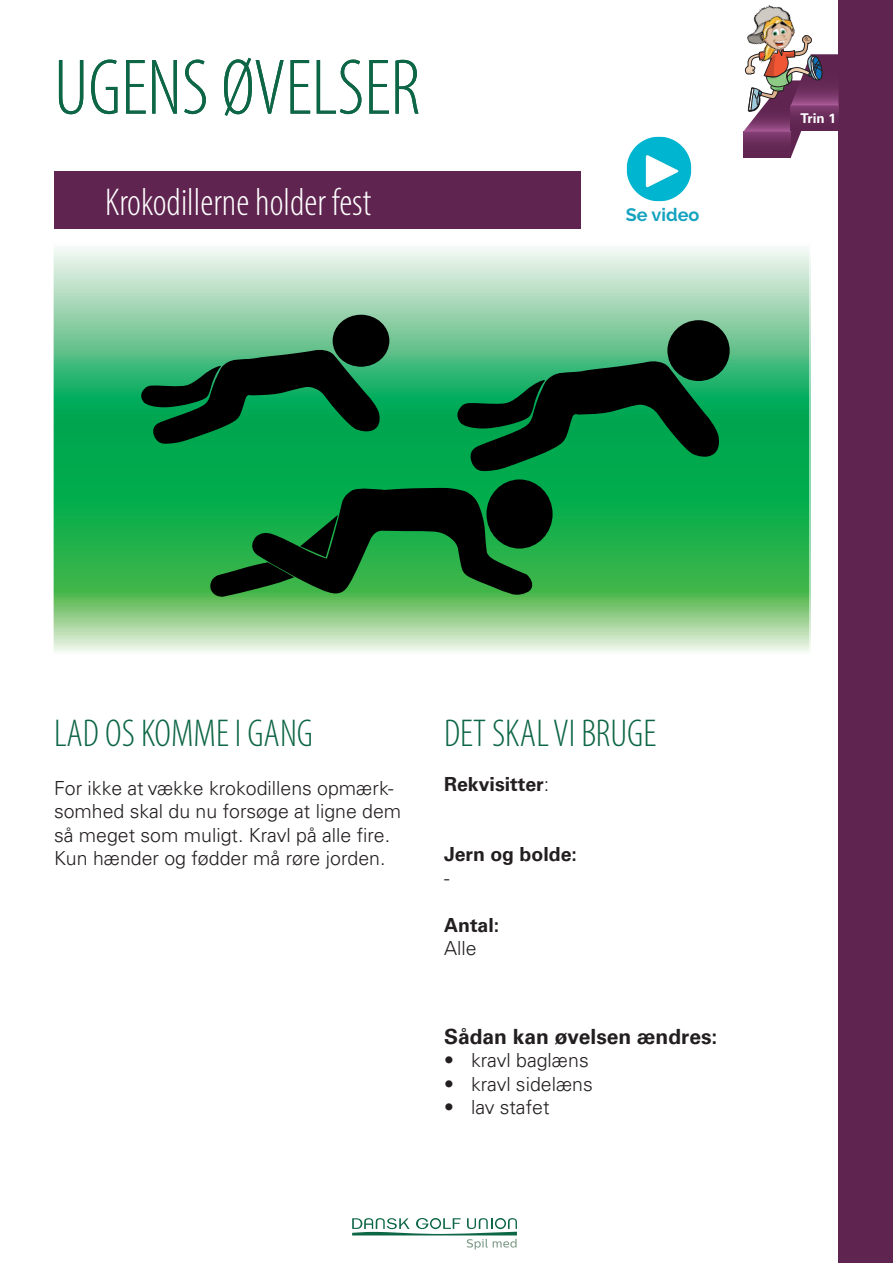
<style>
.page{position:relative;width:893px;height:1263px;background:#fff}
.page>*{position:absolute;margin:0;border:0;box-sizing:border-box;transform-origin:0 0}
.t1{font:300 condensed 79.5px "Myriad Pro";color:#0d6645}
.t2{font:300 condensed 39px "Myriad Pro";color:#fff}
.t3{font:300 condensed 39px "Myriad Pro";color:#0d6645}
.t4{font:700 21px "Univers";color:#231f20}
.t5{font:300 19.5px/23.4px "Univers";color:#231f20}
.t6{font:700 19.5px "Univers";color:#231f20}
.t7{font:700 18px "Raleway";color:#15a3c0}
.t8{font:700 13.5px "Univers";color:#fff}
.s1{font-weight:300}
</style>
<div class="page">
<div style="left:54px;top:172px;width:527px;height:57px;background:#5f2550"></div>
<svg style="left:55px;top:247px;width:753px;height:405px;background:#69c688"></svg>
<div style="left:488px;top:481px;width:63px;height:66px;background:#000;border-radius:50%"></div>
<div style="left:486px;top:479px;width:67px;height:69px;border:2px solid #000;border-radius:50%"></div>
<svg style="left:208px;top:484px;width:324px;height:115px;background:#136029"></svg>
<div style="left:668px;top:321px;width:61px;height:59px;background:#000;border-radius:50%"></div>
<div style="left:667px;top:320px;width:63px;height:61px;border:1px solid #000;border-radius:50%"></div>
<svg style="left:457px;top:361px;width:263px;height:112px;background:#065a2e"></svg>
<div style="left:333px;top:315px;width:56px;height:51px;background:#000;border-radius:50%"></div>
<div style="left:333px;top:315px;width:56px;height:52px;border:1px solid #000;border-radius:50%"></div>
<svg style="left:141px;top:350px;width:239px;height:95px;background:#0b5a32"></svg>
<svg style="left:352px;top:1218px;width:165px;height:31px"></svg>
<div style="left:838px;top:0;width:55px;height:1263px;background:#5f2550"></div>
<svg style="left:743px;top:35px;width:96px;height:122px"></svg>
<img style="left:758px;top:61px;width:23px;height:5px">
<img style="left:743px;top:5px;width:60px;height:56px">
<img style="left:626px;top:136px;width:66px;height:66px">
<p class="t1" style="left:54px;top:40px;width:368px">UGENS ØVELSER</p>
<p class="t2" style="left:105px;top:179px;width:194px">ØVELSE 2 - To ens</p>
<p class="t2" style="left:105px;top:179px;width:268px">Krokodillerne holder fest</p>
<p class="t7" style="left:626px;top:204px;width:75px">Se video</p>
<p class="t8" style="left:800px;top:110px;width:37px">Trin 1</p>
<p class="t3" style="left:54px;top:710px;width:261px">LAD OS KOMME I GANG</p>
<p class="t5" style="left:54px;top:776px;width:349px">For ikke at vække krokodillens opmærk&shy;somhed skal du nu forsøge at ligne dem så meget som muligt. Kravl på alle fire.<br>Kun hænder og fødder må røre jorden.</p>
<p class="t3" style="left:444px;top:710px;width:214px">DET SKAL VI BRUGE</p>
<p class="t6" style="left:444px;top:773px;width:107px">Rekvisitter<span class="s1">:</span></p>
<p class="t6" style="left:444px;top:843px;width:134px">Jern og bolde:</p>
<p class="t5" style="left:444px;top:866px;width:7px">-</p>
<p class="t6" style="left:444px;top:913px;width:57px">Antal:</p>
<p class="t5" style="left:444px;top:936px;width:34px">Alle</p>
<p class="t4" style="left:444px;top:1024px;width:275px">Sådan kan øvelsen ændres:</p>
<p class="t5" style="left:444px;top:1049px;width:146px">• kravl baglæns</p>
<p class="t5" style="left:444px;top:1072px;width:150px">• kravl sidelæns</p>
<p class="t5" style="left:444px;top:1095px;width:107px">• lav stafet</p>
</div>
